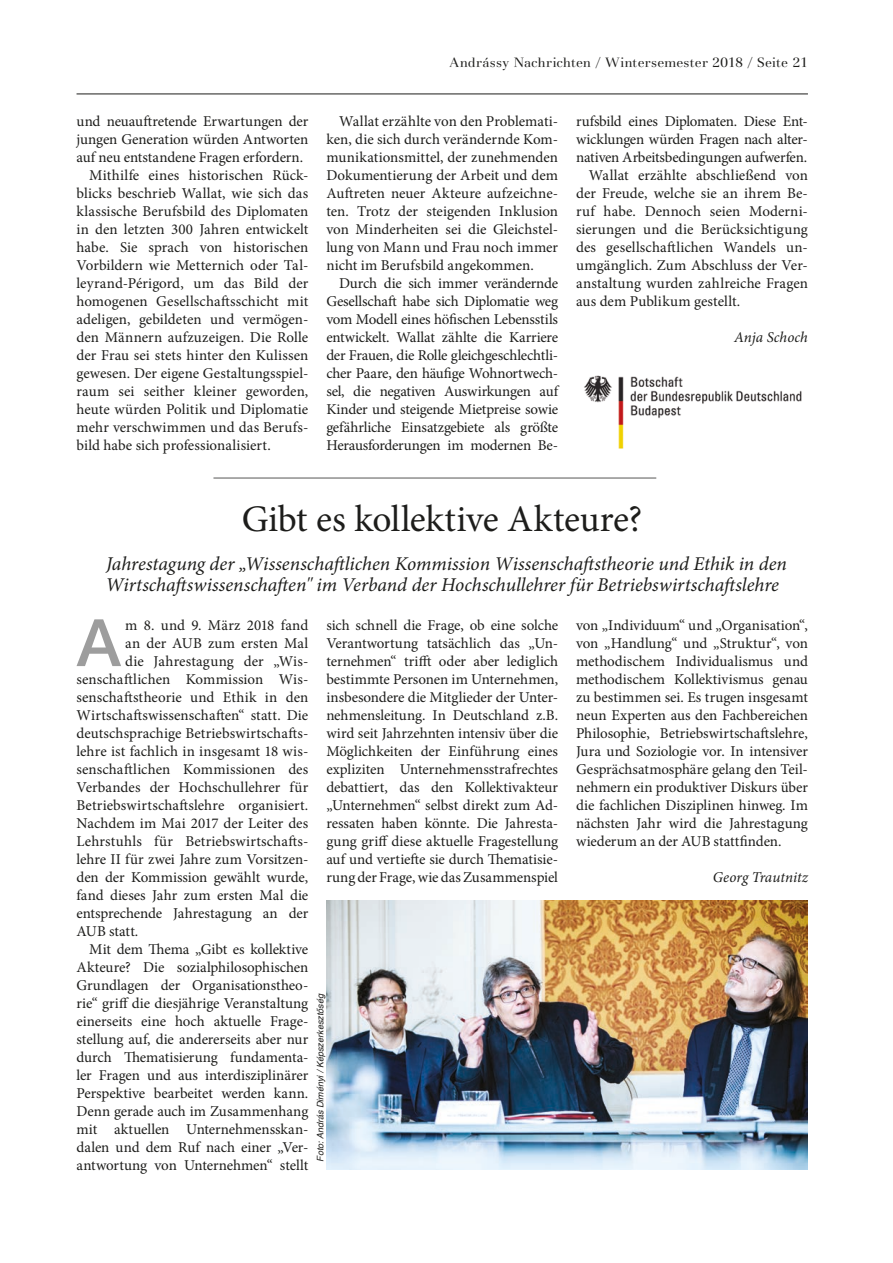
<style>
.page{position:relative;width:893px;height:1263px;background:#fff}
.page>*{position:absolute;margin:0;border:0;box-sizing:border-box;transform-origin:0 0}
.t1{font:500 65.4px "Helvetica Neue LT Pro";color:#9d9d9d}
.t2{font:37.5px "Minion Pro";letter-spacing:-.01em;color:#1d1d1b}
.t3{font:italic 19.5px/21px "Minion Pro";letter-spacing:-.005em;color:#1d1d1b}
.t4{font:15px/18px "Minion Pro";color:#1d1d1b;text-align:justify}
.t5{font:15px "Minion Pro";letter-spacing:-.02em;color:#1d1d1b}
.t6{font:italic 15px "Minion Pro";letter-spacing:.005em;color:#1d1d1b}
.t7{font:13.5px "AT Basilia";letter-spacing:.015em;color:#1d1d1b}
.t8{font:italic 9px "H Helvetica";color:#1d1d1b}
</style>
<div class="page">
<hr style="left:213px;top:478px;width:443px;height:1px;background:#575756">
<img style="left:584px;top:375px;width:218px;height:74px">
<img style="left:326px;top:900px;width:482px;height:269px">
<hr style="left:77px;top:94px;width:731px;height:1px;background:#1d1d1b">
<p class="t7" style="left:449px;top:54px;width:360px">Andrássy Nachrichten / Wintersemester 2018 / Seite 21</p>
<p class="t4" style="left:77px;top:112px;width:233px">und neuauftretende Erwartungen der</p>
<p class="t4" style="left:77px;top:130px;width:233px">jungen Generation würden Antworten</p>
<p class="t4" style="left:77px;top:148px;width:228px">auf neu entstandene Fragen erfordern.</p>
<p class="t4" style="left:89px;top:166px;width:221px">Mithilfe eines historischen Rück-</p>
<p class="t4" style="left:77px;top:184px;width:233px">blicks beschrieb Wallat, wie sich das</p>
<p class="t4" style="left:77px;top:202px;width:233px">klassische Berufsbild des Diplomaten</p>
<p class="t4" style="left:77px;top:220px;width:233px">in den letzten 300 Jahren entwickelt</p>
<p class="t4" style="left:77px;top:238px;width:233px">habe. Sie sprach von historischen</p>
<p class="t4" style="left:77px;top:256px;width:233px">Vorbildern wie Metternich oder Tal-</p>
<p class="t4" style="left:77px;top:274px;width:233px">leyrand-Périgord, um das Bild der</p>
<p class="t4" style="left:77px;top:292px;width:233px">homogenen Gesellschaftsschicht mit</p>
<p class="t4" style="left:77px;top:310px;width:233px">adeligen, gebildeten und vermögen-</p>
<p class="t4" style="left:77px;top:328px;width:233px">den Männern aufzuzeigen. Die Rolle</p>
<p class="t4" style="left:77px;top:346px;width:233px">der Frau sei stets hinter den Kulissen</p>
<p class="t4" style="left:77px;top:364px;width:233px">gewesen. Der eigene Gestaltungsspiel-</p>
<p class="t4" style="left:77px;top:382px;width:233px">raum sei seither kleiner geworden,</p>
<p class="t4" style="left:77px;top:400px;width:233px">heute würden Politik und Diplomatie</p>
<p class="t4" style="left:77px;top:418px;width:233px">mehr verschwimmen und das Berufs-</p>
<p class="t4" style="left:77px;top:436px;width:196px">bild habe sich professionalisiert.</p>
<p class="t4" style="left:326px;top:112px;width:233px;text-indent:13px">Wallat erzählte von den Problemati&shy;ken, die sich durch verändernde Kom&shy;munikationsmittel, der zunehmenden Dokumentierung der Arbeit und dem Auftreten neuer Akteure aufzeichne&shy;ten. Trotz der steigenden Inklusion von Minderheiten sei die Gleichstel&shy;lung von Mann und Frau noch immer nicht im Berufsbild angekommen.</p>
<p class="t4" style="left:326px;top:274px;width:233px;text-indent:13px">Durch die sich immer verändernde Gesellschaft habe sich Diplomatie weg vom Modell eines höfischen Lebensstils entwickelt. Wallat zählte die Karriere der Frauen, die Rolle gleichgeschlechtli&shy;cher Paare, den häufige Wohnortwech&shy;sel, die negativen Auswirkungen auf Kinder und steigende Mietpreise sowie gefährliche Einsatzgebiete als größte Herausforderungen im modernen Be-</p>
<p class="t4" style="left:576px;top:112px;width:233px">rufsbild eines Diplomaten. Diese Ent-</p>
<p class="t5" style="left:576px;top:129px;width:233px">wicklungen würden Fragen nach alter-</p>
<p class="t5" style="left:576px;top:147px;width:232px">nativen Arbeitsbedingungen aufwerfen.</p>
<p class="t4" style="left:589px;top:166px;width:221px">Wallat erzählte abschließend von</p>
<p class="t4" style="left:576px;top:184px;width:233px">der Freude, welche sie an ihrem Be-</p>
<p class="t4" style="left:576px;top:202px;width:233px">ruf habe. Dennoch seien Moderni-</p>
<p class="t4" style="left:576px;top:220px;width:233px">sierungen und die Berücksichtigung</p>
<p class="t4" style="left:576px;top:238px;width:233px">des gesellschaftlichen Wandels un-</p>
<p class="t4" style="left:576px;top:256px;width:233px">umgänglich. Zum Abschluss der Ver-</p>
<p class="t4" style="left:576px;top:274px;width:233px">anstaltung wurden zahlreiche Fragen</p>
<p class="t4" style="left:576px;top:292px;width:166px">aus dem Publikum gestellt.</p>
<p class="t6" style="left:734px;top:327px;width:75px">Anja Schoch</p>
<h2 class="t2" style="left:242px;top:494px;width:402px">Gibt es kollektive Akteure?</h2>
<h3 class="t3" style="left:105px;top:554px;width:683px">Jahrestagung der „Wissenschaftlichen Kommission Wissenschaftstheorie und Ethik in den<br>Wirtschaftswissenschaften" im Verband der Hochschullehrer für Betriebswirtschaftslehre</h3>
<h1 class="t1" style="left:77px;top:604px;width:45px">A</h1>
<p class="t4" style="left:125px;top:616px;width:185px">m 8. und 9. März 2018 fand</p>
<p class="t4" style="left:125px;top:634px;width:185px">an der AUB zum ersten Mal</p>
<p class="t4" style="left:125px;top:652px;width:185px">die Jahrestagung der „Wis-</p>
<p class="t4" style="left:77px;top:670px;width:233px">senschaftlichen Kommission Wis-</p>
<p class="t4" style="left:77px;top:688px;width:233px">senschaftstheorie und Ethik in den</p>
<p class="t4" style="left:77px;top:706px;width:233px">Wirtschaftswissenschaften“ statt. Die</p>
<p class="t4" style="left:77px;top:724px;width:233px">deutschsprachige Betriebswirtschafts-</p>
<p class="t4" style="left:77px;top:742px;width:233px">lehre ist fachlich in insgesamt 18 wis-</p>
<p class="t4" style="left:77px;top:760px;width:233px">senschaftlichen Kommissionen des</p>
<p class="t4" style="left:77px;top:778px;width:233px">Verbandes der Hochschullehrer für</p>
<p class="t4" style="left:77px;top:796px;width:233px">Betriebswirtschaftslehre organisiert.</p>
<p class="t4" style="left:77px;top:814px;width:233px">Nachdem im Mai 2017 der Leiter des</p>
<p class="t4" style="left:77px;top:832px;width:233px">Lehrstuhls für Betriebswirtschafts-</p>
<p class="t4" style="left:77px;top:850px;width:233px">lehre II für zwei Jahre zum Vorsitzen-</p>
<p class="t4" style="left:77px;top:868px;width:233px">den der Kommission gewählt wurde,</p>
<p class="t4" style="left:77px;top:886px;width:233px">fand dieses Jahr zum ersten Mal die</p>
<p class="t4" style="left:77px;top:904px;width:233px">entsprechende Jahrestagung an der</p>
<p class="t4" style="left:77px;top:922px;width:63px">AUB statt.</p>
<p class="t4" style="left:89px;top:940px;width:221px">Mit dem Thema „Gibt es kollektive</p>
<p class="t4" style="left:77px;top:958px;width:233px">Akteure? Die sozialphilosophischen</p>
<p class="t4" style="left:77px;top:976px;width:233px">Grundlagen der Organisationstheo-</p>
<p class="t4" style="left:77px;top:994px;width:233px">rie“ griff die diesjährige Veranstaltung</p>
<p class="t4" style="left:77px;top:1012px;width:233px">einerseits eine hoch aktuelle Frage-</p>
<p class="t4" style="left:77px;top:1030px;width:233px">stellung auf, die andererseits aber nur</p>
<p class="t4" style="left:77px;top:1048px;width:233px">durch Thematisierung fundamenta-</p>
<p class="t4" style="left:77px;top:1066px;width:233px">ler Fragen und aus interdisziplinärer</p>
<p class="t4" style="left:77px;top:1084px;width:233px">Perspektive bearbeitet werden kann.</p>
<p class="t4" style="left:77px;top:1102px;width:233px">Denn gerade auch im Zusammenhang</p>
<p class="t4" style="left:77px;top:1120px;width:233px">mit aktuellen Unternehmensskan-</p>
<p class="t4" style="left:77px;top:1138px;width:233px">dalen und dem Ruf nach einer „Ver-</p>
<p class="t4" style="left:77px;top:1156px;width:233px">antwortung von Unternehmen“ stellt</p>
<p class="t4" style="left:326px;top:616px;width:233px">sich schnell die Frage, ob eine solche Verantwortung tatsächlich das „Un&shy;ternehmen“ trifft oder aber lediglich bestimmte Personen im Unternehmen, insbesondere die Mitglieder der Unter&shy;nehmensleitung. In Deutschland z.B. wird seit Jahrzehnten intensiv über die Möglichkeiten der Einführung eines expliziten Unternehmensstrafrechtes debattiert, das den Kollektivakteur „Unternehmen“ selbst direkt zum Ad&shy;ressaten haben könnte. Die Jahresta&shy;gung griff diese aktuelle Fragestellung auf und vertiefte sie durch Thematisie&shy;rung der Frage, wie das Zusammenspiel</p>
<p class="t4" style="left:576px;top:616px;width:233px">von „Individuum“ und „Organisation“, von „Handlung“ und „Struktur“, von methodischem Individualismus und methodischem Kollektivismus genau zu bestimmen sei. Es trugen insgesamt neun Experten aus den Fachbereichen Philosophie, Betriebswirtschaftslehre, Jura und Soziologie vor. In intensiver Gesprächsatmosphäre gelang den Teil&shy;nehmern ein produktiver Diskurs über die fachlichen Disziplinen hinweg. Im nächsten Jahr wird die Jahrestagung wiederum an der AUB stattfinden.</p>
<p class="t6" style="left:713px;top:867px;width:97px">Georg Trautnitz</p>
<p class="t8" style="left:315px;top:1161px;width:169px;rotate:-90deg">Foto: András Diményi / Képszerkesztőség</p>
</div>
